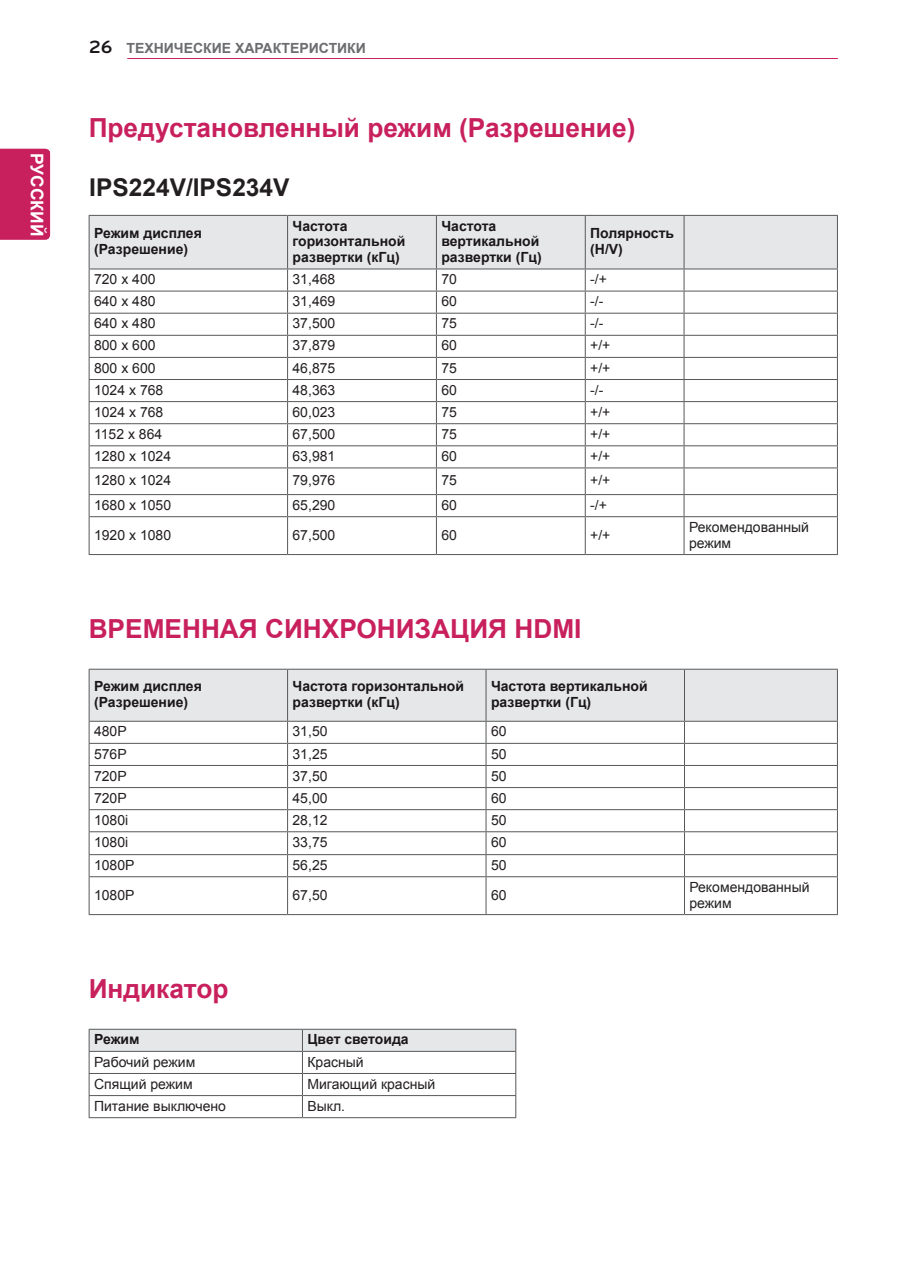
<style>
.page{position:relative;width:903px;height:1275px;background:#fff}
.page>*{position:absolute;margin:0;border:0;box-sizing:border-box;transform-origin:0 0}
.t1{font:700 26.25px "Arial";color:#c8205d}
.t2{font:700 24.5px "Arial";color:#231f20}
.t3{font:700 21px "Bryant LG";color:#fff}
.t4{font:700 18.38px "Bryant LG";color:#1a161a}
.t5{font:700 17.5px "Arial";color:#fff}
.t6{font:14px/15.8px "Arial";color:#231f20}
.t7{font:700 14px/15.8px "Arial";color:#1a161a}
.t8{font:700 14px "Arial";color:#6c6d70}
</style>
<div class="page">
<hr style="left:127px;top:58px;width:711px;height:1px;background:#c8205d">
<div style="left:0;top:149px;width:50px;height:91px;background:#c8205d"></div>
<svg style="left:89px;top:215px;width:749px;height:301px"></svg>
<hr style="left:89px;top:516px;width:199px;height:1px;background:#57585a">
<hr style="left:89px;top:517px;width:1px;height:37px;background:#57585a">
<hr style="left:288px;top:516px;width:148px;height:1px;background:#57585a">
<hr style="left:287px;top:517px;width:1px;height:37px;background:#57585a">
<hr style="left:436px;top:516px;width:149px;height:1px;background:#57585a">
<hr style="left:436px;top:517px;width:1px;height:37px;background:#57585a">
<hr style="left:585px;top:516px;width:99px;height:1px;background:#57585a">
<hr style="left:585px;top:517px;width:1px;height:37px;background:#57585a">
<hr style="left:684px;top:516px;width:154px;height:1px;background:#57585a">
<hr style="left:684px;top:517px;width:1px;height:37px;background:#57585a">
<hr style="left:837px;top:517px;width:1px;height:37px;background:#57585a">
<hr style="left:89px;top:554px;width:199px;height:1px;background:#57585a">
<hr style="left:288px;top:554px;width:148px;height:1px;background:#57585a">
<hr style="left:436px;top:554px;width:149px;height:1px;background:#57585a">
<hr style="left:585px;top:554px;width:99px;height:1px;background:#57585a">
<hr style="left:684px;top:554px;width:154px;height:1px;background:#57585a">
<svg style="left:89px;top:669px;width:749px;height:207px"></svg>
<hr style="left:89px;top:876px;width:199px;height:1px;background:#57585a">
<hr style="left:89px;top:877px;width:1px;height:37px;background:#57585a">
<hr style="left:288px;top:876px;width:198px;height:1px;background:#57585a">
<hr style="left:287px;top:877px;width:1px;height:37px;background:#57585a">
<hr style="left:486px;top:876px;width:198px;height:1px;background:#57585a">
<hr style="left:486px;top:877px;width:1px;height:37px;background:#57585a">
<hr style="left:684px;top:876px;width:154px;height:1px;background:#57585a">
<hr style="left:684px;top:877px;width:1px;height:37px;background:#57585a">
<hr style="left:837px;top:877px;width:1px;height:37px;background:#57585a">
<hr style="left:89px;top:914px;width:199px;height:1px;background:#57585a">
<hr style="left:288px;top:914px;width:198px;height:1px;background:#57585a">
<hr style="left:486px;top:914px;width:198px;height:1px;background:#57585a">
<hr style="left:684px;top:914px;width:154px;height:1px;background:#57585a">
<svg style="left:89px;top:1029px;width:427px;height:88px"></svg>
<hr style="left:89px;top:1117px;width:213px;height:1px;background:#57585a">
<hr style="left:302px;top:1117px;width:214px;height:1px;background:#57585a">
<p class="t5" style="left:49px;top:153px;width:85px;rotate:90deg">РУССКИЙ</p>
<h3 class="t3" style="left:48px;top:173px;width:44px;rotate:90deg">RUS</h3>
<h3 class="t4" style="left:89px;top:36px;width:24px">26</h3>
<p class="t8" style="left:126px;top:39px;width:241px">ТЕХНИЧЕСКИЕ ХАРАКТЕРИСТИКИ</p>
<h1 class="t1" style="left:89px;top:110px;width:548px">Предустановленный режим (Разрешение)</h1>
<h2 class="t2" style="left:89px;top:172px;width:202px">IPS224V/IPS234V</h2>
<p class="t7" style="left:94px;top:226px;width:109px">Режим дисплея (Разрешение)</p>
<p class="t7" style="left:292px;top:218px;width:114px">Частота горизонтальной развертки (кГц)</p>
<p class="t7" style="left:441px;top:218px;width:102px">Частота вертикальной развертки (Гц)</p>
<p class="t7" style="left:590px;top:226px;width:85px">Полярность (H/V)</p>
<p class="t6" style="left:94px;top:271px;width:63px">720 x 400</p>
<p class="t6" style="left:292px;top:271px;width:44px">31,468</p>
<p class="t6" style="left:441px;top:271px;width:17px">70</p>
<p class="t6" style="left:590px;top:271px;width:18px">-/+</p>
<p class="t6" style="left:94px;top:294px;width:63px">640 x 480</p>
<p class="t6" style="left:292px;top:294px;width:44px">31,469</p>
<p class="t6" style="left:441px;top:294px;width:17px">60</p>
<p class="t6" style="left:590px;top:294px;width:15px">-/-</p>
<p class="t6" style="left:94px;top:316px;width:63px">640 x 480</p>
<p class="t6" style="left:292px;top:316px;width:44px">37,500</p>
<p class="t6" style="left:441px;top:316px;width:17px">75</p>
<p class="t6" style="left:590px;top:316px;width:15px">-/-</p>
<p class="t6" style="left:94px;top:338px;width:63px">800 x 600</p>
<p class="t6" style="left:292px;top:338px;width:44px">37,879</p>
<p class="t6" style="left:441px;top:338px;width:17px">60</p>
<p class="t6" style="left:590px;top:338px;width:22px">+/+</p>
<p class="t6" style="left:94px;top:360px;width:63px">800 x 600</p>
<p class="t6" style="left:292px;top:360px;width:44px">46,875</p>
<p class="t6" style="left:441px;top:360px;width:17px">75</p>
<p class="t6" style="left:590px;top:360px;width:22px">+/+</p>
<p class="t6" style="left:94px;top:382px;width:71px">1024 x 768</p>
<p class="t6" style="left:292px;top:382px;width:44px">48,363</p>
<p class="t6" style="left:441px;top:382px;width:17px">60</p>
<p class="t6" style="left:590px;top:382px;width:15px">-/-</p>
<p class="t6" style="left:94px;top:404px;width:71px">1024 x 768</p>
<p class="t6" style="left:292px;top:404px;width:44px">60,023</p>
<p class="t6" style="left:441px;top:404px;width:17px">75</p>
<p class="t6" style="left:590px;top:404px;width:22px">+/+</p>
<p class="t6" style="left:94px;top:426px;width:70px">1152 x 864</p>
<p class="t6" style="left:292px;top:426px;width:44px">67,500</p>
<p class="t6" style="left:441px;top:426px;width:17px">75</p>
<p class="t6" style="left:590px;top:426px;width:22px">+/+</p>
<p class="t6" style="left:94px;top:448px;width:79px">1280 x 1024</p>
<p class="t6" style="left:292px;top:448px;width:44px">63,981</p>
<p class="t6" style="left:441px;top:448px;width:17px">60</p>
<p class="t6" style="left:590px;top:448px;width:22px">+/+</p>
<p class="t6" style="left:94px;top:473px;width:79px">1280 x 1024</p>
<p class="t6" style="left:292px;top:473px;width:44px">79,976</p>
<p class="t6" style="left:441px;top:473px;width:17px">75</p>
<p class="t6" style="left:590px;top:473px;width:22px">+/+</p>
<p class="t6" style="left:94px;top:497px;width:79px">1680 x 1050</p>
<p class="t6" style="left:292px;top:497px;width:44px">65,290</p>
<p class="t6" style="left:441px;top:497px;width:17px">60</p>
<p class="t6" style="left:590px;top:497px;width:18px">-/+</p>
<p class="t6" style="left:94px;top:527px;width:79px">1920 x 1080</p>
<p class="t6" style="left:292px;top:527px;width:44px">67,500</p>
<p class="t6" style="left:441px;top:527px;width:17px">60</p>
<p class="t6" style="left:590px;top:527px;width:22px">+/+</p>
<p class="t6" style="left:689px;top:519px;width:122px">Рекомендованный режим</p>
<h1 class="t1" style="left:89px;top:612px;width:494px">ВРЕМЕННАЯ СИНХРОНИЗАЦИЯ HDMI</h1>
<p class="t7" style="left:94px;top:679px;width:109px">Режим дисплея (Разрешение)</p>
<p class="t7" style="left:292px;top:679px;width:173px">Частота горизонтальной развертки (кГц)</p>
<p class="t7" style="left:491px;top:679px;width:158px">Частота вертикальной развертки (Гц)</p>
<p class="t6" style="left:94px;top:724px;width:34px">480P</p>
<p class="t6" style="left:292px;top:724px;width:37px">31,50</p>
<p class="t6" style="left:491px;top:724px;width:17px">60</p>
<p class="t6" style="left:94px;top:746px;width:34px">576P</p>
<p class="t6" style="left:292px;top:746px;width:37px">31,25</p>
<p class="t6" style="left:491px;top:746px;width:17px">50</p>
<p class="t6" style="left:94px;top:768px;width:34px">720P</p>
<p class="t6" style="left:292px;top:768px;width:37px">37,50</p>
<p class="t6" style="left:491px;top:768px;width:17px">50</p>
<p class="t6" style="left:94px;top:790px;width:34px">720P</p>
<p class="t6" style="left:292px;top:790px;width:37px">45,00</p>
<p class="t6" style="left:491px;top:790px;width:17px">60</p>
<p class="t6" style="left:94px;top:812px;width:36px">1080i</p>
<p class="t6" style="left:292px;top:812px;width:37px">28,12</p>
<p class="t6" style="left:491px;top:812px;width:17px">50</p>
<p class="t6" style="left:94px;top:835px;width:36px">1080i</p>
<p class="t6" style="left:292px;top:835px;width:37px">33,75</p>
<p class="t6" style="left:491px;top:835px;width:17px">60</p>
<p class="t6" style="left:94px;top:857px;width:42px">1080P</p>
<p class="t6" style="left:292px;top:857px;width:37px">56,25</p>
<p class="t6" style="left:491px;top:857px;width:17px">50</p>
<p class="t6" style="left:94px;top:887px;width:42px">1080P</p>
<p class="t6" style="left:292px;top:887px;width:37px">67,50</p>
<p class="t6" style="left:491px;top:887px;width:17px">60</p>
<p class="t6" style="left:689px;top:879px;width:122px">Рекомендованный режим</p>
<h1 class="t1" style="left:89px;top:972px;width:141px">Индикатор</h1>
<p class="t7" style="left:94px;top:1032px;width:47px">Режим</p>
<p class="t7" style="left:307px;top:1032px;width:103px">Цвет светоида</p>
<p class="t6" style="left:94px;top:1054px;width:103px">Рабочий режим</p>
<p class="t6" style="left:307px;top:1054px;width:58px">Красный</p>
<p class="t6" style="left:94px;top:1076px;width:100px">Спящий режим</p>
<p class="t6" style="left:307px;top:1076px;width:129px">Мигающий красный</p>
<p class="t6" style="left:94px;top:1098px;width:133px">Питание выключено</p>
<p class="t6" style="left:307px;top:1098px;width:39px">Выкл.</p>
</div>
